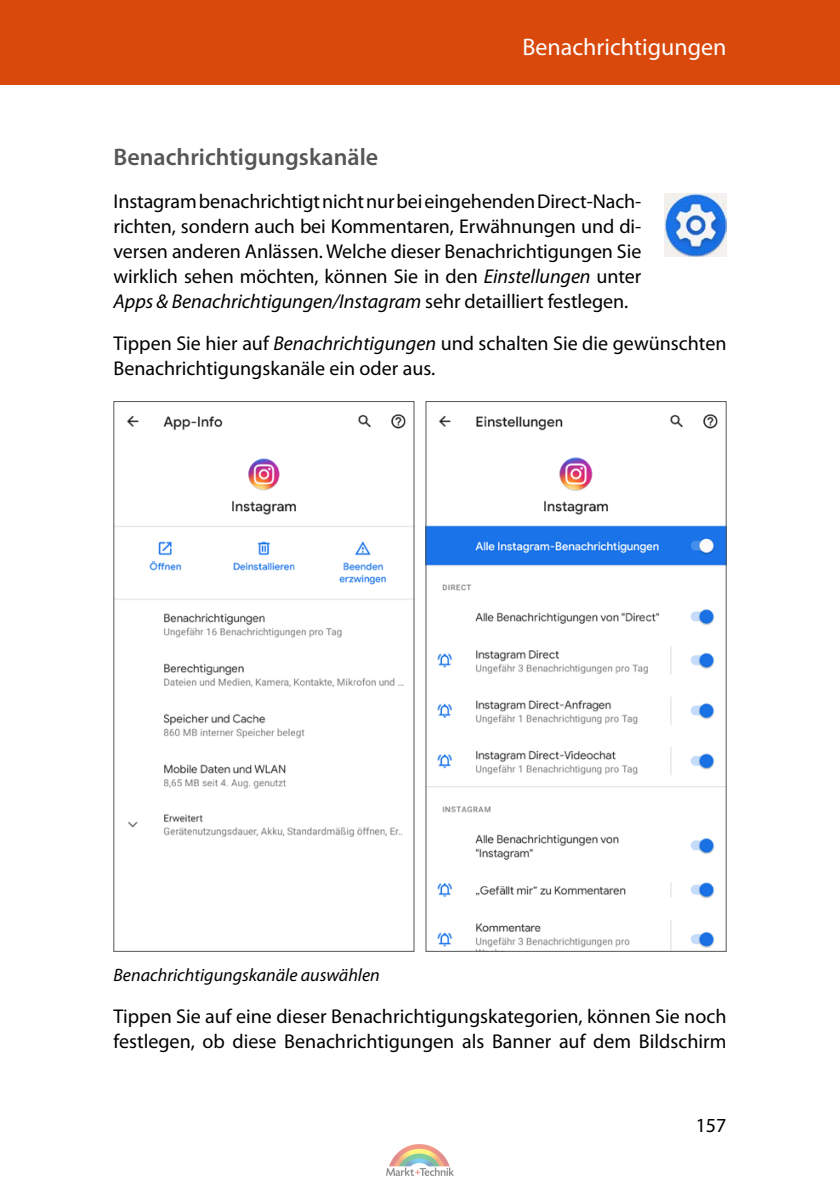
<style>
.page{position:relative;width:840px;height:1191px;background:#fff}
.page>*{position:absolute;margin:0;border:0;box-sizing:border-box;transform-origin:0 0}
.t1{font:600 24px "Myriad Pro";color:#555756}
.t2{font:24px "Myriad Pro";color:#fff}
.t3{font:20px/25px "Myriad Pro";color:#000}
.t4{font:italic 18px "Myriad Pro";color:#000}
.s1{font-style:italic}
</style>
<div class="page">
<div style="left:0;top:0;width:839px;height:84px;background:#d9490b"></div>
<img style="left:115px;top:414px;width:297px;height:423px">
<div style="left:113px;top:401px;width:301px;height:550px;border:1px solid #555756"></div>
<img style="left:427px;top:414px;width:297px;height:535px">
<img style="left:664px;top:194px;width:62px;height:62px">
<img style="left:386px;top:1144px;width:67px;height:31px">
<p class="t2" style="left:522px;top:32px;width:205px">Benachrichtigungen</p>
<p class="t1" style="left:113px;top:142px;width:266px">Benachrichtigungskanäle</p>
<p class="t3" style="left:113px;top:188px;width:529px;text-align:justify">Instagram benachrichtigt nicht nur bei eingehenden Direct-Nach&shy;richten, sondern auch bei Kommentaren, Erwähnungen und di&shy;versen anderen Anlässen. Welche dieser Benachrichtigungen Sie wirklich sehen möchten, können Sie in den <span class="s1">Einstellungen</span> unter <span class="s1">Apps &amp; Benachrichtigungen/Instagram</span> sehr detailliert festlegen.</p>
<p class="t3" style="left:113px;top:330px;width:614px">Tippen Sie hier auf <span class="s1">Benachrichtigungen</span> und schalten Sie die gewünschten<br>Benachrichtigungskanäle ein oder aus.</p>
<p class="t4" style="left:113px;top:964px;width:268px">Benachrichtigungskanäle auswählen</p>
<p class="t3" style="left:113px;top:1003px;width:614px">Tippen Sie auf eine dieser Benachrichtigungskategorien, können Sie noch festlegen, ob diese Benachrichtigungen als Banner auf dem Bildschirm</p>
<p class="t3" style="left:695px;top:1112px;width:32px">157</p>
</div>
